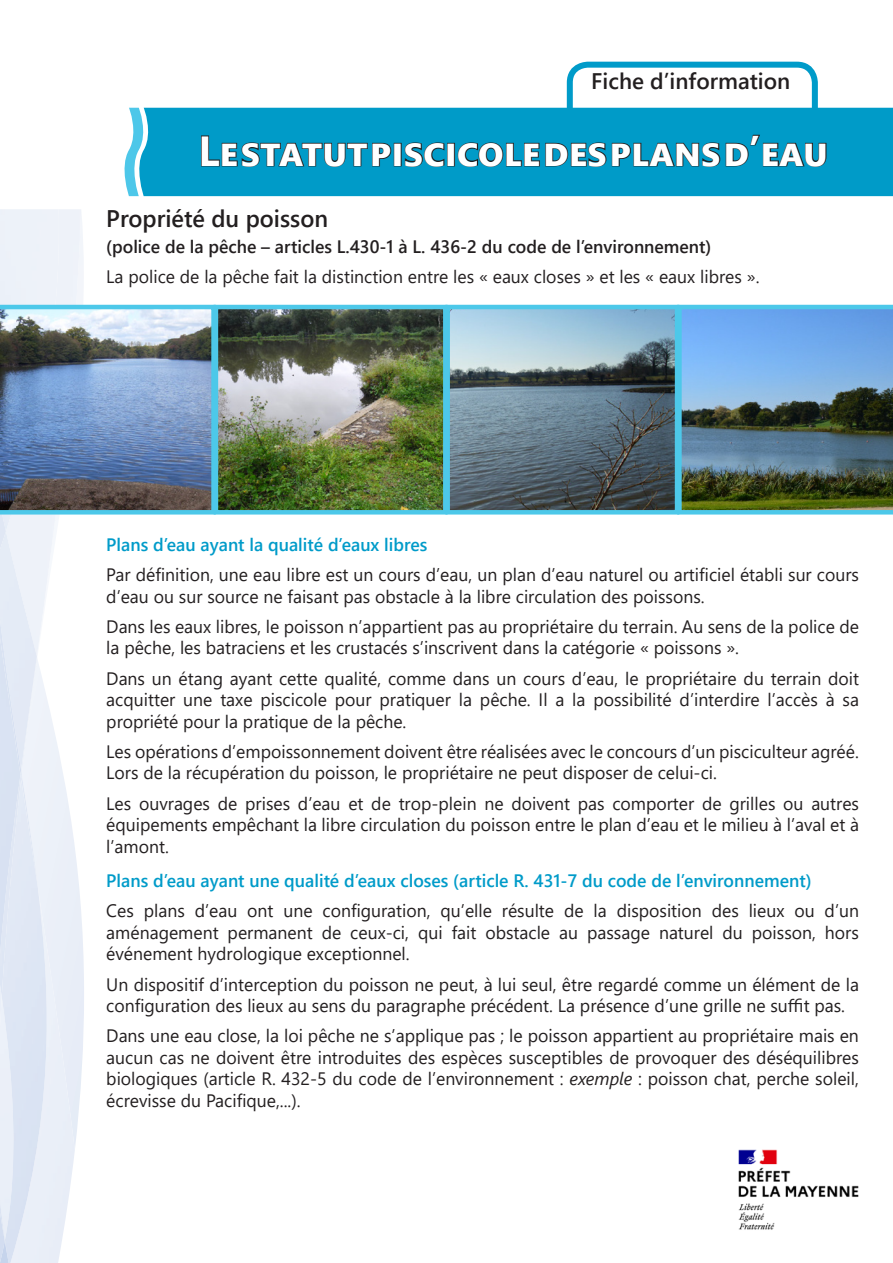
<style>
.page{position:relative;width:893px;height:1263px;background:#fff}
.page>*{position:absolute;margin:0;border:0;box-sizing:border-box;transform-origin:0 0}
.t1{font:700 42px "Segoe UI";letter-spacing:-.01em;color:#fff}
.t2{font:600 24px "Segoe UI";color:#231f20}
.t3{font:600 22.5px "Segoe UI";color:#231f20}
.t4{font:18px/21.6px "Segoe UI";color:#231f20}
.t5{font:600 18px "Segoe UI";color:#009bc9}
.t6{font:600 18px "Segoe UI";color:#231f20}
.s1{font-style:italic}
</style>
<div class="page">
<img style="left:53px;top:1150px;width:22px;height:113px">
<img style="left:2px;top:997px;width:51px;height:266px">
<img style="left:0;top:1200px;width:5px;height:13px">
<svg style="left:20px;top:216px;width:64px;height:934px"></svg>
<img style="left:0;top:770px;width:21px;height:227px">
<img style="left:37px;top:209px;width:44px;height:447px">
<img style="left:0;top:531px;width:37px;height:239px">
<div style="left:6px;top:209px;width:56px;height:322px;background:#eef2f9"></div>
<img style="left:0;top:514px;width:6px;height:35px">
<div style="left:0;top:638px;width:20px;height:317px;background:#dfe7f4"></div>
<img style="left:0;top:1213px;width:5px;height:28px">
<img style="left:0;top:1241px;width:9px;height:22px">
<div style="left:0;top:209px;width:25px;height:96px;background:#edf2f9"></div>
<img style="left:0;top:305px;width:214px;height:209px">
<img style="left:219px;top:310px;width:224px;height:199px">
<div style="left:214px;top:305px;width:234px;height:209px;border:4px solid #4dc8e9"></div>
<img style="left:450px;top:310px;width:224px;height:199px">
<div style="left:445px;top:305px;width:234px;height:209px;border:4px solid #4dc8e9"></div>
<img style="left:677px;top:305px;width:216px;height:209px">
<div style="left:567px;top:62px;width:251px;height:77px;border:6px solid #009bc9;border-radius:18px"></div>
<svg style="left:124px;top:108px;width:10px;height:88px"></svg>
<div style="left:134px;top:108px;width:759px;height:88px;background:#009bc8"></div>
<svg style="left:200px;top:135px;width:192px;height:33px;background:#0681a5"></svg>
<div style="left:394px;top:143px;width:8px;height:23px;border:2px solid #231f20"></div>
<svg style="left:404px;top:142px;width:42px;height:26px"></svg>
<div style="left:447px;top:143px;width:8px;height:23px;border:2px solid #231f20"></div>
<svg style="left:457px;top:134px;width:370px;height:34px;background:#0682a6"></svg>
<img style="left:738px;top:1149px;width:121px;height:81px">
<p class="t3" style="left:591px;top:60px;width:201px">Fiche d’information</p>
<h1 class="t1" style="left:198px;top:111px;width:631px">Le statut piscicole des plans d’eau</h1>
<h2 class="t2" style="left:106px;top:196px;width:223px">Propriété du poisson</h2>
<p class="t6" style="left:106px;top:229px;width:607px">(police de la pêche – articles L.430-1 à L. 436-2 du code de l’environnement)</p>
<p class="t4" style="left:106px;top:264px;width:655px">La police de la pêche fait la distinction entre les « eaux closes » et les « eaux libres ».</p>
<p class="t5" style="left:106px;top:528px;width:323px">Plans d’eau ayant la qualité d’eaux libres</p>
<p class="t4" style="left:106px;top:562px;width:754px">Par définition, une eau libre est un cours d’eau, un plan d’eau naturel ou artificiel établi sur cours d’eau ou sur source ne faisant pas obstacle à la libre circulation des poissons.</p>
<p class="t4" style="left:106px;top:614px;width:754px">Dans les eaux libres, le poisson n’appartient pas au propriétaire du terrain. Au sens de la police de la pêche, les batraciens et les crustacés s’inscrivent dans la catégorie « poissons ».</p>
<p class="t4" style="left:106px;top:666px;width:754px;text-align:justify">Dans un étang ayant cette qualité, comme dans un cours d’eau, le propriétaire du terrain doit acquitter une taxe piscicole pour pratiquer la pêche. Il a la possibilité d’interdire l’accès à sa propriété pour la pratique de la pêche.</p>
<p class="t4" style="left:106px;top:739px;width:754px">Les opérations d’empoissonnement doivent être réalisées avec le concours d’un pisciculteur agréé.<br>Lors de la récupération du poisson, le propriétaire ne peut disposer de celui-ci.</p>
<p class="t4" style="left:106px;top:791px;width:754px;text-align:justify">Les ouvrages de prises d’eau et de trop-plein ne doivent pas comporter de grilles ou autres équipements empêchant la libre circulation du poisson entre le plan d’eau et le milieu à l’aval et à l’amont.</p>
<p class="t5" style="left:106px;top:864px;width:707px">Plans d’eau ayant une qualité d’eaux closes (article R. 431-7 du code de l’environnement)</p>
<p class="t4" style="left:106px;top:898px;width:754px;text-align:justify">Ces plans d’eau ont une configuration, qu’elle résulte de la disposition des lieux ou d’un aménagement permanent de ceux-ci, qui fait obstacle au passage naturel du poisson, hors événement hydrologique exceptionnel.</p>
<p class="t4" style="left:106px;top:972px;width:754px">Un dispositif d’interception du poisson ne peut, à lui seul, être regardé comme un élément de la configuration des lieux au sens du paragraphe précédent. La présence d’une grille ne suffit pas.</p>
<p class="t4" style="left:106px;top:1023px;width:754px;text-align:justify">Dans une eau close, la loi pêche ne s’applique pas ; le poisson appartient au propriétaire mais en aucun cas ne doivent être introduites des espèces susceptibles de provoquer des déséquilibres biologiques (article R. 432-5 du code de l’environnement : <span class="s1">exemple</span> : poisson chat, perche soleil, écrevisse du Pacifique,...).</p>
</div>
